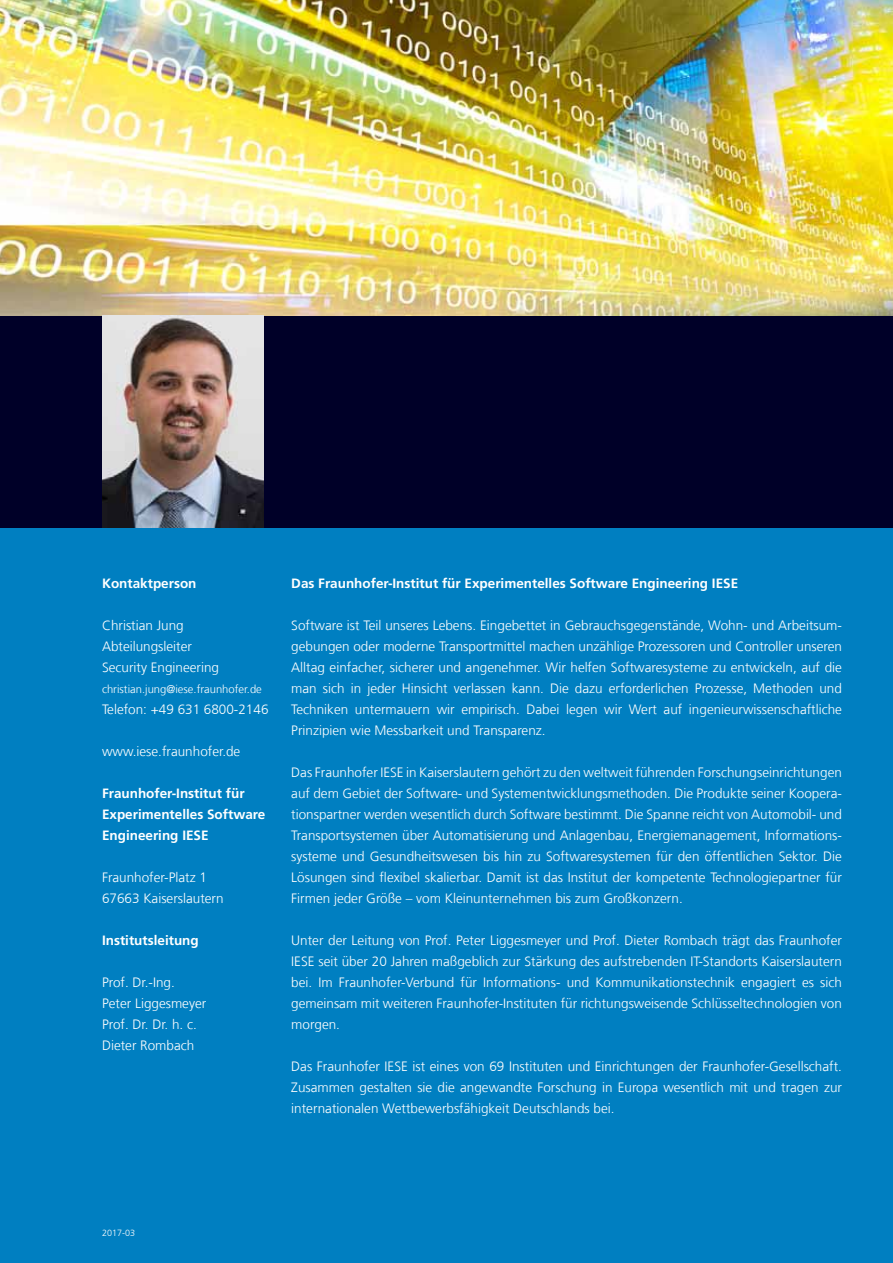
<style>
.page{position:relative;width:893px;height:1263px;background:#fff}
.page>*{position:absolute;margin:0;border:0;box-sizing:border-box;transform-origin:0 0}
.t1{font:300 13.5px/21px "Frutiger LT Com";color:#fff;text-align:justify}
.t2{font:700 13.5px/21px "Frutiger LT Com";color:#fff}
.t3{font:300 11.25px "Frutiger LT Com";color:#fff}
.t4{font:300 9px "Frutiger LT Com";color:#fff}
</style>
<div class="page">
<div style="left:0;top:528px;width:893px;height:735px;background:#007fc1"></div>
<div style="left:0;top:315px;width:893px;height:213px;background:#000028"></div>
<img style="left:0;top:0;width:893px;height:315px">
<img style="left:102px;top:315px;width:162px;height:213px">
<p class="t2" style="left:102px;top:573px;width:96px">Kontaktperson</p>
<p class="t1" style="left:102px;top:615px;width:119px;text-align:left">Christian Jung<br>Abteilungsleiter<br>Security Engineering</p>
<p class="t3" style="left:102px;top:683px;width:161px">christian.jung@iese.fraunhofer.de</p>
<p class="t1" style="left:102px;top:699px;width:168px">Telefon: +49 631 6800-2146</p>
<p class="t1" style="left:102px;top:741px;width:140px">www.iese.fraunhofer.de</p>
<p class="t2" style="left:102px;top:783px;width:165px">Fraunhofer-Institut für<br>Experimentelles Software<br>Engineering IESE</p>
<p class="t1" style="left:102px;top:867px;width:123px">Fraunhofer-Platz 1<br>67663 Kaiserslautern</p>
<p class="t2" style="left:102px;top:930px;width:98px">Institutsleitung</p>
<p class="t1" style="left:102px;top:972px;width:106px;text-align:left">Prof. Dr.-Ing.<br>Peter Liggesmeyer<br>Prof. Dr. Dr. h. c.<br>Dieter Rombach</p>
<p class="t2" style="left:291px;top:573px;width:448px">Das Fraunhofer-Institut für Experimentelles Software Engineering IESE</p>
<p class="t1" style="left:291px;top:615px;width:552px">Software ist Teil unseres Lebens. Eingebettet in Gebrauchsgegenstände, Wohn- und Arbeitsum&shy;gebungen oder moderne Transportmittel machen unzählige Prozessoren und Controller unseren Alltag einfacher, sicherer und angenehmer. Wir helfen Softwaresysteme zu entwickeln, auf die man sich in jeder Hinsicht verlassen kann. Die dazu erforderlichen Prozesse, Methoden und Techniken untermauern wir empirisch. Dabei legen wir Wert auf ingenieurwissenschaftliche Prinzipien wie Messbarkeit und Transparenz.</p>
<p class="t1" style="left:291px;top:762px;width:552px">Das Fraunhofer IESE in Kaiserslautern gehört zu den weltweit führenden Forschungseinrichtungen auf dem Gebiet der Software- und Systementwicklungsmethoden. Die Produkte seiner Koopera&shy;tionspartner werden wesentlich durch Software bestimmt. Die Spanne reicht von Automobil- und Transportsystemen über Automatisierung und Anlagenbau, Energiemanagement, Informations&shy;systeme und Gesundheitswesen bis hin zu Softwaresystemen für den öffentlichen Sektor. Die Lösungen sind flexibel skalierbar. Damit ist das Institut der kompetente Technologiepartner für Firmen jeder Größe – vom Kleinunternehmen bis zum Großkonzern.</p>
<p class="t1" style="left:291px;top:930px;width:552px">Unter der Leitung von Prof. Peter Liggesmeyer und Prof. Dieter Rombach trägt das Fraunhofer IESE seit über 20 Jahren maßgeblich zur Stärkung des aufstrebenden IT-Standorts Kaiserslautern bei. Im Fraunhofer-Verbund für Informations- und Kommunikationstechnik engagiert es sich gemeinsam mit weiteren Fraunhofer-Instituten für richtungsweisende Schlüsseltechnologien von morgen.</p>
<p class="t1" style="left:291px;top:1056px;width:552px">Das Fraunhofer IESE ist eines von 69 Instituten und Einrichtungen der Fraunhofer-Gesellschaft.<br>Zusammen gestalten sie die angewandte Forschung in Europa wesentlich mit und tragen zur internationalen Wettbewerbsfähigkeit Deutschlands bei.</p>
<p class="t4" style="left:102px;top:1227px;width:35px">2017-03</p>
</div>
